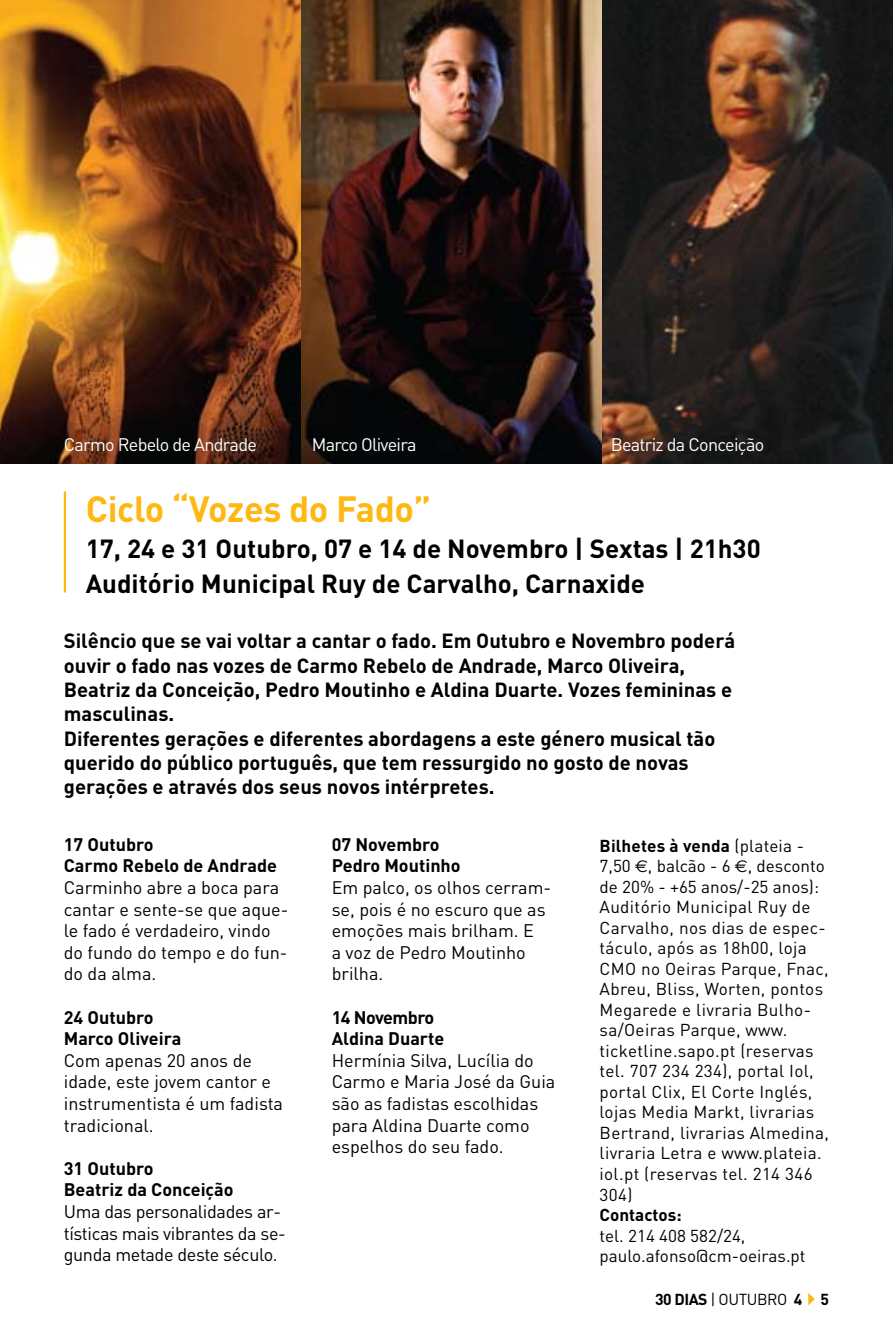
<style>
.page{position:relative;width:893px;height:1327px;background:#fff}
.page>*{position:absolute;margin:0;border:0;box-sizing:border-box;transform-origin:0 0}
.t1{font:700 36px "DIN";letter-spacing:-.01em;color:#fdb813}
.t2{font:700 25.88px/35.6px "DIN";color:#000}
.t3{font:700 20.25px/24.3px "DIN";color:#000}
.t4{font:18px/21.6px "DIN";color:#000}
.t5{font:700 18px/21.6px "DIN";color:#000}
.t6{font:18px/21.6px "DIN";letter-spacing:-.02em;color:#000}
.t7{font:18px "DIN";letter-spacing:-.04em;color:#fff}
.t8{font:17.1px/20.5px "DIN";letter-spacing:.02em;color:#000}
.t9{font:17.1px/20.5px "DIN";color:#000}
.t10{font:700 17.1px "DIN";color:#000}
.t11{font:700 15.75px "DIN";letter-spacing:-.03em;color:#000}
.s1{font-weight:700}
.s2{font-family:"Euro Sans"}
.s3{font-weight:400}
</style>
<div class="page">
<img style="left:0;top:0;width:301px;height:463px">
<img style="left:301px;top:0;width:301px;height:463px">
<img style="left:602px;top:0;width:291px;height:463px">
<svg style="left:808px;top:1293px;width:7px;height:12px"></svg>
<hr style="left:64px;top:491px;width:2px;height:101px;background:#fdb813">
<p class="t7" style="left:64px;top:433px;width:195px">Carmo Rebelo de Andrade</p>
<p class="t7" style="left:312px;top:433px;width:106px">Marco Oliveira</p>
<p class="t7" style="left:611px;top:433px;width:155px">Beatriz da Conceição</p>
<h1 class="t1" style="left:86px;top:485px;width:347px">Ciclo “Vozes do Fado”</h1>
<h2 class="t2" style="left:86px;top:529px;width:676px">17, 24 e 31 Outubro, 07 e 14 de Novembro | Sextas | 21h30<br>Auditório Municipal Ruy de Carvalho, Carnaxide</h2>
<p class="t3" style="left:64px;top:628px;width:673px">Silêncio que se vai voltar a cantar o fado. Em Outubro e Novembro poderá ouvir o fado nas vozes de Carmo Rebelo de Andrade, Marco Oliveira, Beatriz da Conceição, Pedro Moutinho e Aldina Duarte. Vozes femininas e masculinas.<br>Diferentes gerações e diferentes abordagens a este género musical tão querido do público português, que tem ressurgido no gosto de novas gerações e através dos seus novos intérpretes.</p>
<p class="t8" style="left:600px;top:835px;width:231px"><span class="s1">Bilhetes à venda</span> (plateia -<br>7,50 <span class="s2">€</span>, balcão - 6 <span class="s2">€</span>, desconto de 20% - +65 anos/-25 anos):<br>Auditório Municipal Ruy de<br>Carvalho, nos dias de espec&shy;táculo, após as 18h00, loja<br>CMO no Oeiras Parque, Fnac,<br>Abreu, Bliss, Worten, pontos<br>Megarede e livraria Bulho&shy;sa/Oeiras Parque, www. ticketline.sapo.pt (reservas tel. 707 234 234), portal Iol, portal Clix, El Corte Inglés, lojas Media Markt, livrarias<br>Bertrand, livrarias Almedina, livraria Letra e www.plateia. iol.pt (reservas tel. 214 346<br>304)</p>
<p class="t10" style="left:600px;top:1203px;width:84px">Contactos:</p>
<p class="t9" style="left:600px;top:1224px;width:208px">tel. 214 408 582/24, paulo.afonso@cm-oeiras.pt</p>
<p class="t5" style="left:64px;top:832px;width:215px">17 Outubro<br>Carmo Rebelo de Andrade</p>
<p class="t4" style="left:64px;top:876px;width:226px">Carminho abre a boca para cantar e sente-se que aque&shy;le fado é verdadeiro, vindo do fundo do tempo e do fun&shy;do da alma.</p>
<p class="t5" style="left:64px;top:1005px;width:119px">24 Outubro<br>Marco Oliveira</p>
<p class="t4" style="left:64px;top:1049px;width:221px">Com apenas 20 anos de idade, este jovem cantor e instrumentista é um fadista tradicional.</p>
<p class="t5" style="left:64px;top:1156px;width:171px">31 Outubro<br>Beatriz da Conceição</p>
<p class="t6" style="left:64px;top:1200px;width:224px">Uma das personalidades ar&shy;tísticas mais vibrantes da se&shy;gunda metade deste século.</p>
<p class="t5" style="left:332px;top:832px;width:130px">07 Novembro<br>Pedro Moutinho</p>
<p class="t4" style="left:332px;top:876px;width:221px">Em palco, os olhos cerram&shy;se, pois é no escuro que as emoções mais brilham. E<br>a voz de Pedro Moutinho brilha.</p>
<p class="t5" style="left:332px;top:1005px;width:114px">14 Novembro<br>Aldina Duarte</p>
<p class="t4" style="left:332px;top:1049px;width:225px">Hermínia Silva, Lucília do<br>Carmo e Maria José da Guia são as fadistas escolhidas para Aldina Duarte como espelhos do seu fado.</p>
<p class="t11" style="left:655px;top:1288px;width:176px">30 DIAS <span class="s3">| OUTUBRO</span> 4 5</p>
</div>
